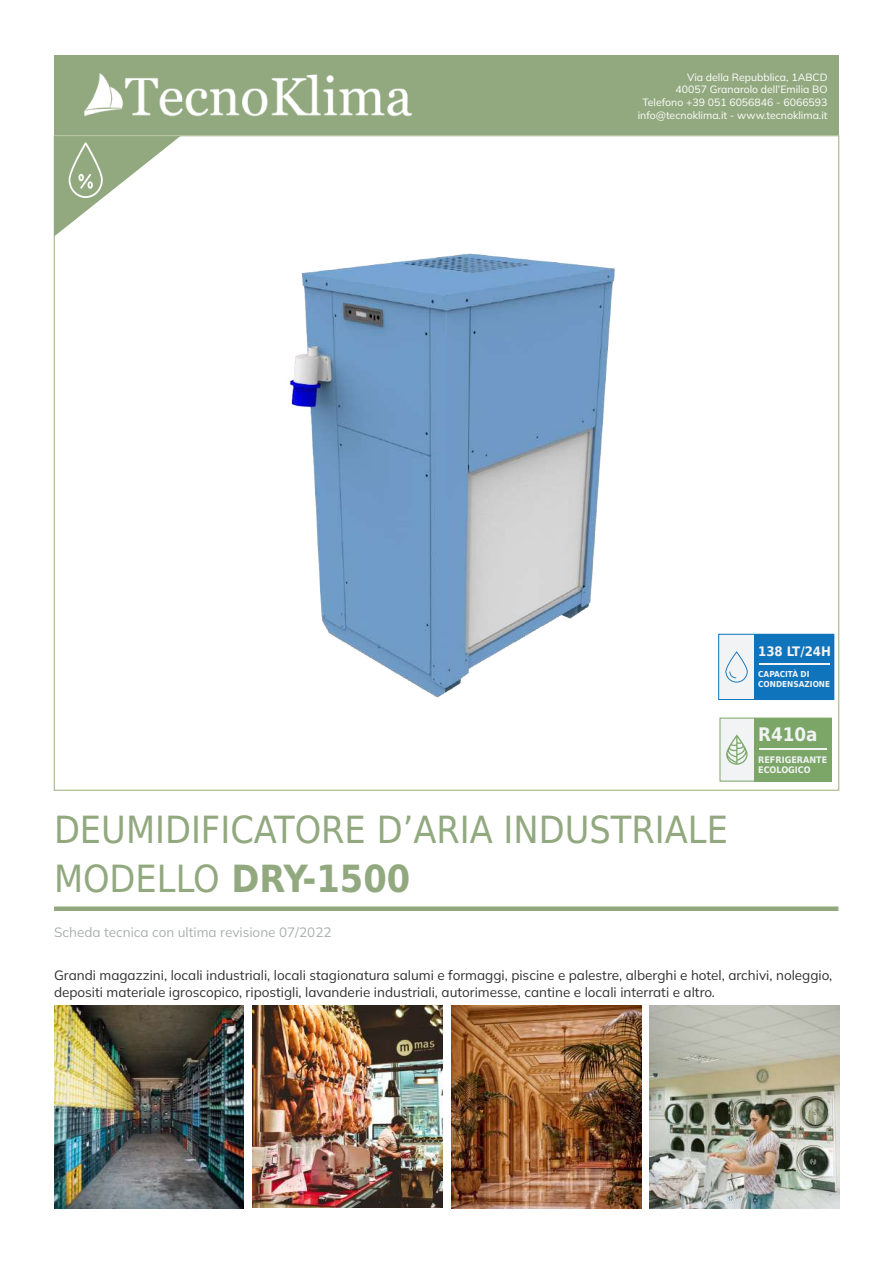
<style>
.page{position:relative;width:893px;height:1263px;background:#fff}
.page>*{position:absolute;margin:0;border:0;box-sizing:border-box;transform-origin:0 0}
.t1{font:37.5px/48.6px "DejaVu Sans Condensed";color:#92a97f}
.t2{font:700 18.75px "DejaVu Sans Condensed";color:#f2f3f4}
.t3{font:200 13.5px/16.2px "Mulish";color:#312f30}
.t4{font:200 13.5px "Mulish";color:#abaeaf}
.t5{font:700 13.05px "DejaVu Sans Condensed";color:#f2f3f4}
.t6{font:200 10.5px/12.6px "Mulish";color:#fff;text-align:right}
.t7{font:700 9px/10.8px "DejaVu Sans Condensed";color:#f2f3f4}
.t8{font:700 8.25px/9.9px "DejaVu Sans Condensed";color:#f2f3f4}
.s1{font-weight:700}
</style>
<div class="page">
<img style="left:289px;top:253px;width:326px;height:445px">
<div style="left:54px;top:906px;width:784px;height:5px;background:#92a97f"></div>
<img style="left:54px;top:1006px;width:190px;height:203px">
<img style="left:253px;top:1006px;width:189px;height:202px">
<img style="left:451px;top:1006px;width:190px;height:203px">
<img style="left:650px;top:1006px;width:189px;height:203px">
<svg style="left:54px;top:136px;width:126px;height:101px"></svg>
<div style="left:719px;top:634px;width:115px;height:65px;background:#f2f3f4"></div>
<div style="left:718px;top:634px;width:116px;height:66px;border:1px solid #1074bc"></div>
<div style="left:754px;top:634px;width:80px;height:65px;background:#1074bc"></div>
<hr style="left:759px;top:663px;width:70px;height:1px;background:#f2f3f4">
<svg style="left:725px;top:651px;width:23px;height:31px"></svg>
<div style="left:720px;top:718px;width:111px;height:63px;background:#f2f3f4"></div>
<div style="left:719px;top:718px;width:113px;height:63px;border:1px solid #7ba668"></div>
<div style="left:754px;top:718px;width:77px;height:63px;background:#7ba668"></div>
<hr style="left:759px;top:748px;width:68px;height:1px;background:#f2f3f4">
<svg style="left:726px;top:734px;width:22px;height:31px"></svg>
<div style="left:54px;top:55px;width:785px;height:79px;background:#92a97f"></div>
<img style="left:84px;top:73px;width:328px;height:44px">
<p class="t6" style="left:638px;top:71px;width:191px">Via della Repubblica, 1ABCD<br>40057 Granarolo dell’Emilia BO Telefono +39 051 6056846 - 6066593 info@tecnoklima.it - www.tecnoklima.it</p>
<p class="t5" style="left:758px;top:641px;width:74px">138 LT/24H</p>
<p class="t8" style="left:758px;top:669px;width:74px">CAPACITÀ DI<br>CONDENSAZIONE</p>
<h2 class="t2" style="left:758px;top:719px;width:61px">R410a</h2>
<p class="t7" style="left:758px;top:754px;width:71px">REFRIGERANTE<br>ECOLOGICO</p>
<h1 class="t1" style="left:54px;top:804px;width:675px">DEUMIDIFICATORE D’ARIA INDUSTRIALE<br>MODELLO <span class="s1">DRY-1500</span></h1>
<p class="t4" style="left:54px;top:922px;width:279px">Scheda tecnica con ultima revisione 07/2022</p>
<p class="t3" style="left:54px;top:967px;width:780px">Grandi magazzini, locali industriali, locali stagionatura salumi e formaggi, piscine e palestre, alberghi e hotel, archivi, noleggio, depositi materiale igroscopico, ripostigli, lavanderie industriali, autorimesse, cantine e locali interrati e altro.</p>
</div>
